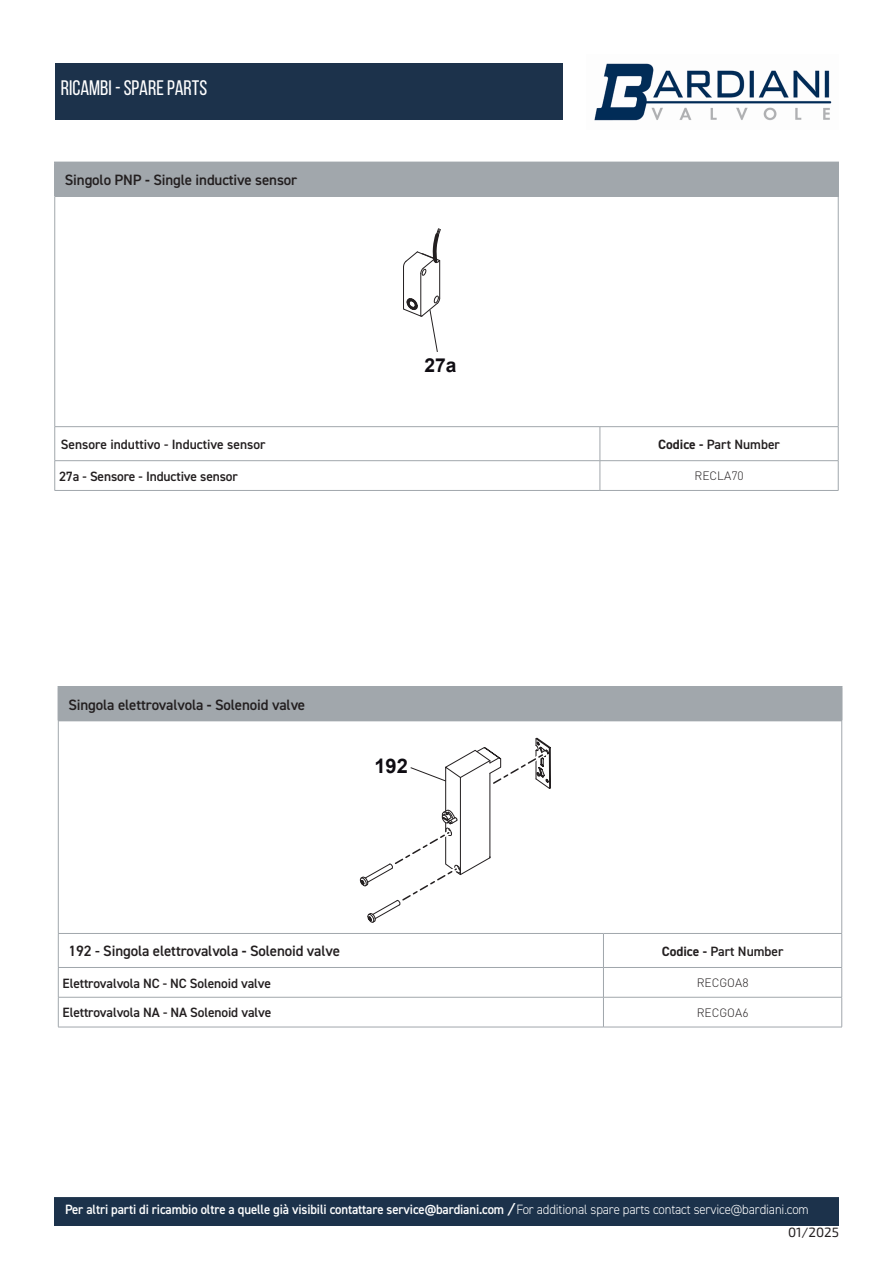
<style>
.page{position:relative;width:893px;height:1263px;background:#fff}
.page>*{position:absolute;margin:0;border:0;box-sizing:border-box;transform-origin:0 0}
.t1{font:21px "Bebas Neue";color:#fff}
.t2{font:700 20.1px "Arial";color:#0f0c12}
.t3{font:700 19.2px "Arial";color:#0f0c12}
.t4{font:600 15px "DIN2014";letter-spacing:-.01em;color:#231f20}
.t5{font:600 13.5px "DIN2014";letter-spacing:-.01em;color:#231f20}
.t6{font:600 13.5px "DIN2014";letter-spacing:-.01em;color:#fff;scale:.95 1}
.t7{font:13.5px "Exo Soft";color:#231f20}
.TESTO_NORMALE_08{font:300 12px "DIN";color:#231f20}
.s1{font-weight:700}
.s2{font-weight:700;font-style:italic}
.s3{font-weight:300}
</style>
<div class="page">
<img style="left:594px;top:63px;width:238px;height:58px">
<div style="left:54px;top:1197px;width:785px;height:29px;background:#1c324b;border:2px solid #1c324b"></div>
<div style="left:55px;top:64px;width:508px;height:56px;background:#1c324b"></div>
<div style="left:55px;top:162px;width:783px;height:34px;background:#a1a7ac"></div>
<hr style="left:54px;top:162px;width:546px;height:1px;background:#a1a7ac">
<hr style="left:54px;top:163px;width:2px;height:33px;background:#a1a7ac">
<hr style="left:600px;top:162px;width:239px;height:1px;background:#a1a7ac">
<hr style="left:837px;top:163px;width:2px;height:33px;background:#a1a7ac">
<hr style="left:55px;top:196px;width:545px;height:1px;background:#a1a7ac">
<hr style="left:54px;top:197px;width:1px;height:229px;background:#a1a7ac">
<hr style="left:600px;top:196px;width:238px;height:1px;background:#a1a7ac">
<hr style="left:838px;top:197px;width:1px;height:229px;background:#a1a7ac">
<svg style="left:838px;top:461px;width:1px;height:29px"></svg>
<hr style="left:600px;top:490px;width:238px;height:1px;background:#a1a7ac">
<hr style="left:55px;top:426px;width:545px;height:1px;background:#a1a7ac">
<hr style="left:54px;top:427px;width:1px;height:33px;background:#a1a7ac">
<hr style="left:600px;top:426px;width:238px;height:1px;background:#a1a7ac">
<hr style="left:600px;top:427px;width:1px;height:33px;background:#a1a7ac">
<hr style="left:838px;top:427px;width:1px;height:33px;background:#a1a7ac">
<hr style="left:55px;top:460px;width:545px;height:1px;background:#a1a7ac">
<svg style="left:54px;top:461px;width:1px;height:29px"></svg>
<hr style="left:600px;top:460px;width:238px;height:1px;background:#a1a7ac">
<svg style="left:600px;top:461px;width:1px;height:29px"></svg>
<hr style="left:55px;top:490px;width:545px;height:1px;background:#a1a7ac">
<div style="left:58px;top:687px;width:784px;height:34px;background:#a1a7ac"></div>
<hr style="left:58px;top:686px;width:545px;height:1px;background:#a1a7ac">
<hr style="left:603px;top:686px;width:239px;height:1px;background:#a1a7ac">
<hr style="left:58px;top:721px;width:1px;height:212px;background:#a1a7ac">
<hr style="left:841px;top:721px;width:1px;height:212px;background:#a1a7ac">
<svg style="left:841px;top:968px;width:1px;height:29px"></svg>
<hr style="left:603px;top:997px;width:239px;height:1px;background:#a1a7ac">
<hr style="left:841px;top:997px;width:1px;height:30px;background:#a1a7ac">
<hr style="left:603px;top:1027px;width:239px;height:1px;background:#a1a7ac">
<hr style="left:58px;top:933px;width:545px;height:1px;background:#a1a7ac">
<hr style="left:58px;top:934px;width:1px;height:33px;background:#a1a7ac">
<hr style="left:603px;top:933px;width:239px;height:1px;background:#a1a7ac">
<hr style="left:603px;top:934px;width:1px;height:33px;background:#a1a7ac">
<hr style="left:841px;top:934px;width:1px;height:33px;background:#a1a7ac">
<hr style="left:58px;top:967px;width:545px;height:1px;background:#a1a7ac">
<svg style="left:58px;top:968px;width:1px;height:29px"></svg>
<hr style="left:603px;top:967px;width:239px;height:1px;background:#a1a7ac">
<svg style="left:603px;top:968px;width:1px;height:29px"></svg>
<hr style="left:58px;top:997px;width:545px;height:1px;background:#a1a7ac">
<hr style="left:58px;top:997px;width:1px;height:30px;background:#a1a7ac">
<hr style="left:603px;top:997px;width:1px;height:30px;background:#a1a7ac">
<hr style="left:58px;top:1027px;width:545px;height:1px;background:#a1a7ac">
<svg style="left:359px;top:737px;width:192px;height:186px"></svg>
<hr style="left:420px;top:274px;width:1px;height:41px;background:#231f20">
<hr style="left:439px;top:260px;width:1px;height:38px;background:#231f20">
<hr style="left:403px;top:267px;width:1px;height:41px;background:#231f20">
<svg style="left:403px;top:295px;width:38px;height:57px"></svg>
<svg style="left:403px;top:228px;width:38px;height:48px"></svg>
<p class="t1" style="left:61px;top:76px;width:148px">RICAMBI - SPARE PARTS</p>
<p class="t4" style="left:65px;top:170px;width:234px">Singolo PNP <span class="s1">-</span> Single inductive sensor</p>
<p class="t3" style="left:424px;top:351px;width:34px">27a</p>
<p class="t5" style="left:61px;top:435px;width:206px">Sensore induttivo - Inductive sensor</p>
<p class="t5" style="left:658px;top:435px;width:123px"><span class="s1">Codice -</span> Part Number</p>
<p class="t5" style="left:59px;top:467px;width:180px">27a - Sensore - Inductive sensor</p>
<p class="TESTO_NORMALE_08" style="left:694px;top:468px;width:51px">RECLA70</p>
<p class="t4" style="left:68px;top:694px;width:238px">Singola elettrovalvola <span class="s1">-</span> Solenoid valve</p>
<p class="t2" style="left:374px;top:752px;width:35px">192</p>
<p class="t4" style="left:68px;top:941px;width:273px">192 - Singola elettrovalvola <span class="s1">-</span> Solenoid valve</p>
<p class="t5" style="left:662px;top:942px;width:123px"><span class="s1">Codice -</span> Part Number</p>
<p class="t5" style="left:63px;top:974px;width:210px">Elettrovalvola NC - NC Solenoid valve</p>
<p class="TESTO_NORMALE_08" style="left:697px;top:975px;width:53px">RECGOA8</p>
<p class="t5" style="left:63px;top:1004px;width:210px">Elettrovalvola NA - NA Solenoid valve</p>
<p class="TESTO_NORMALE_08" style="left:697px;top:1005px;width:53px">RECGOA6</p>
<p class="t6" style="left:65px;top:1200px;width:784px">Per altri parti di ricambio oltre a quelle già visibili contattare service@bardiani.com <span class="s2">/</span> <span class="s3">For additional spare parts contact service@bardiani.com</span></p>
<p class="t7" style="left:788px;top:1225px;width:52px">01/2025</p>
</div>
